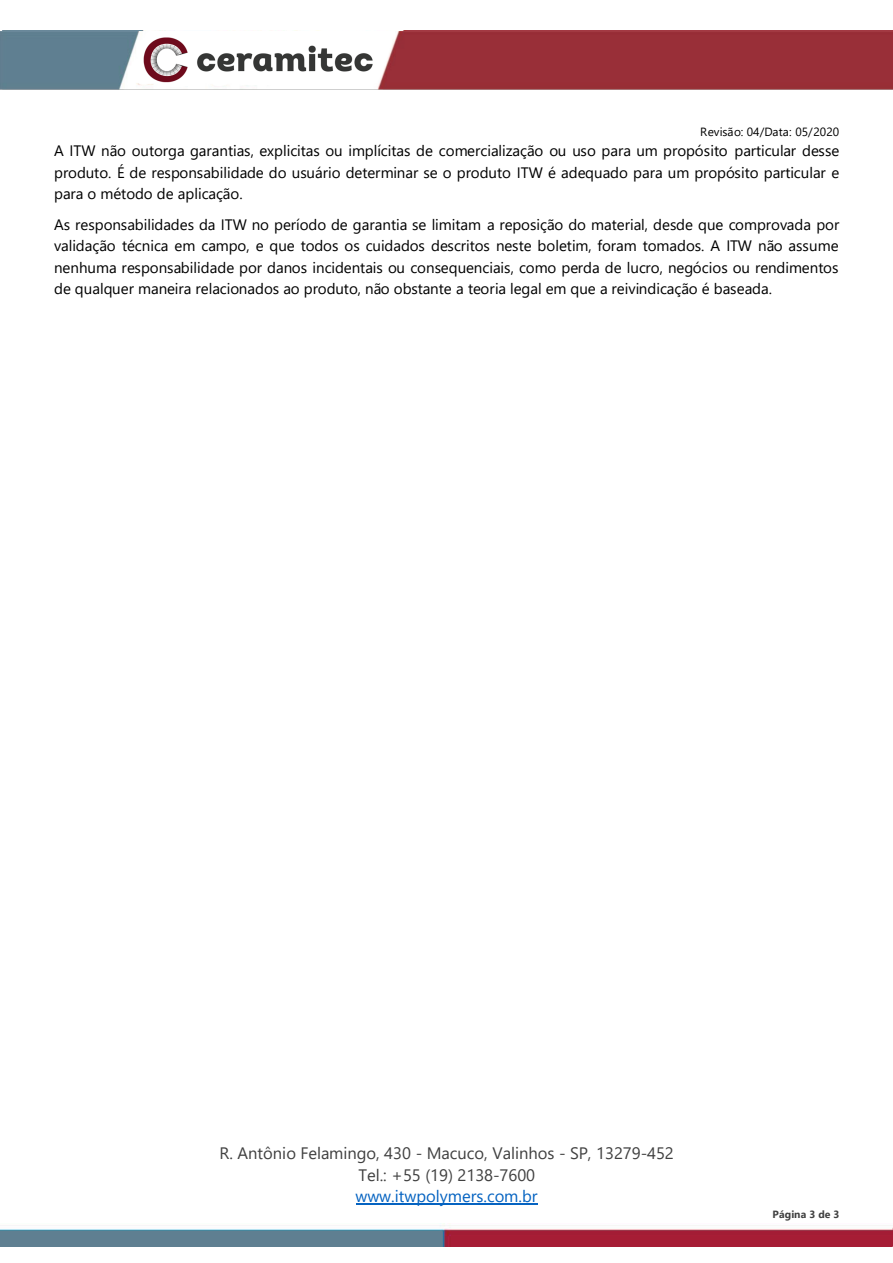
<style>
.page{position:relative;width:893px;height:1263px;background:#fff}
.page>*{position:absolute;margin:0;border:0;box-sizing:border-box;transform-origin:0 0}
.t1{font:16.5px/21.9px "Segoe UI";color:#404040;text-align:center}
.t2{font:16.5px "Segoe UI";color:#0563c1}
.t3{font:15.15px/21.5px "Segoe UI";letter-spacing:-.005em;color:#000;text-align:justify}
.t4{font:11.85px "Segoe UI";letter-spacing:.005em;color:#000}
.t5{font:700 10.5px "Segoe UI";letter-spacing:.005em;color:#404040}
</style>
<div class="page">
<img style="left:0;top:31px;width:893px;height:1216px">
<p class="t4" style="left:700px;top:121px;width:140px">Revisão: 04/Data: 05/2020</p>
<p class="t3" style="left:54px;top:138px;width:787px">A ITW não outorga garantias, explicitas ou implícitas de comercialização ou uso para um propósito particular desse produto. É de responsabilidade do usuário determinar se o produto ITW é adequado para um propósito particular e para o método de aplicação.</p>
<p class="t3" style="left:54px;top:212px;width:787px">As responsabilidades da ITW no período de garantia se limitam a reposição do material, desde que comprovada por validação técnica em campo, e que todos os cuidados descritos neste boletim, foram tomados. A ITW não assume nenhuma responsabilidade por danos incidentais ou consequenciais, como perda de lucro, negócios ou rendimentos de qualquer maneira relacionados ao produto, não obstante a teoria legal em que a reivindicação é baseada.</p>
<p class="t1" style="left:219px;top:1140px;width:456px">R. Antônio Felamingo, 430 - Macuco, Valinhos - SP, 13279-452<br>Tel.: +55 (19) 2138-7600</p>
<p class="t2" style="left:355px;top:1181px;width:184px">www.itwpolymers.com.br</p>
<p class="t5" style="left:772px;top:1205px;width:68px">Página 3 de 3</p>
</div>
